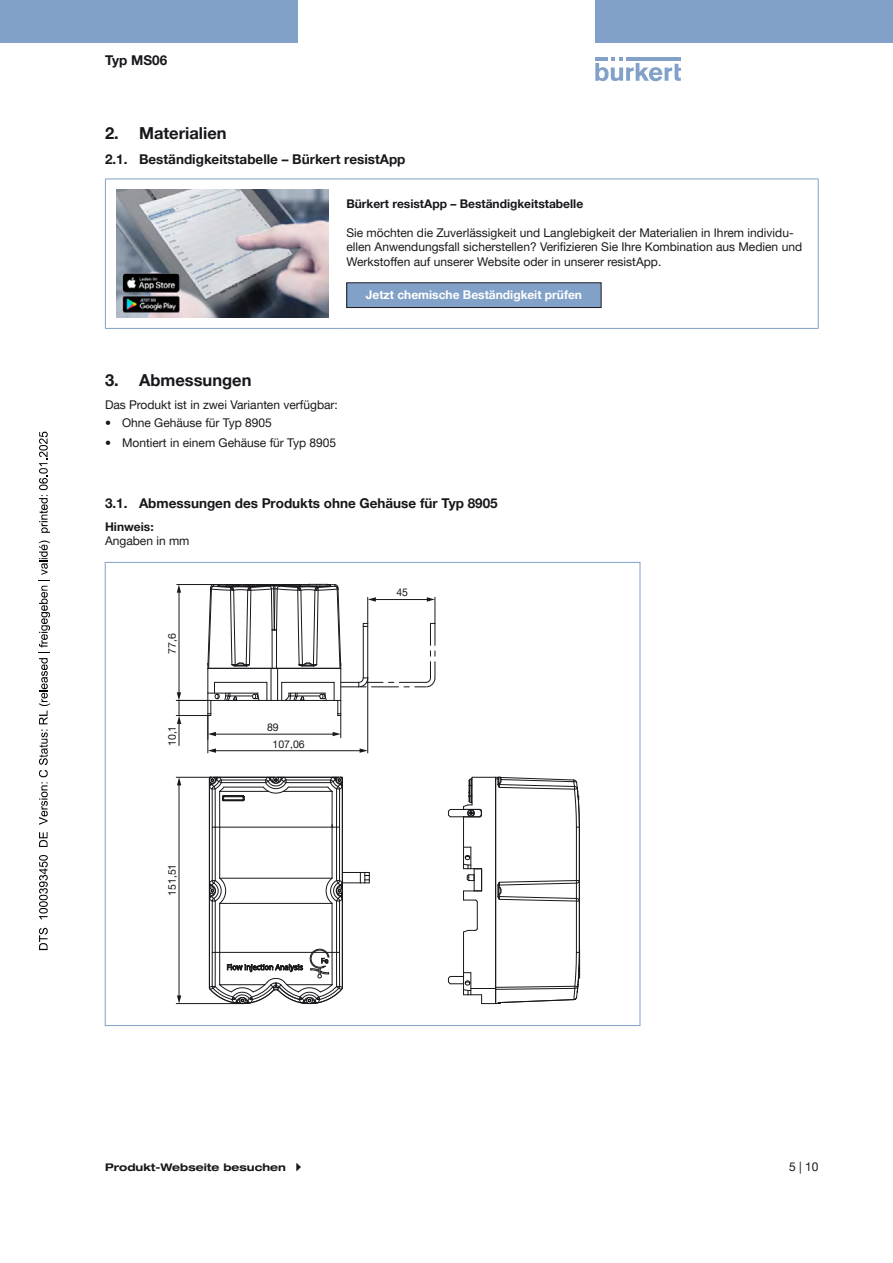
<style>
.page{position:relative;width:893px;height:1263px;background:#fff}
.page>*{position:absolute;margin:0;border:0;box-sizing:border-box;transform-origin:0 0}
.t1{font:700 16.5px "Helvetica Neue LTW1 G";color:#1a171c}
.t2{font:700 13.5px "Helvetica Neue LTW1 G";color:#1a171c}
.t3{font:12px/14.4px "Helvetica Neue LTW1 G";color:#1a171c}
.t4{font:700 12px "Helvetica Neue LTW1 G";color:#1a171c}
.t5{font:700 12px "Helvetica Neue LTW1 G";color:#fff}
.t6{font:700 expanded 10.5px "Helvetica Neue LTW1 G";color:#1a171c}
.t7{font:10.5px/16.6px "Helvetica Neue LTW1 G";color:#1a171c}
</style>
<div class="page">
<svg style="left:595px;top:57px;width:86px;height:24px"></svg>
<hr style="left:626px;top:57px;width:55px;height:4px;background:#81a1c8">
<div style="left:0;top:0;width:298px;height:42px;background:#81a1c8"></div>
<div style="left:595px;top:0;width:298px;height:42px;background:#81a1c8"></div>
<hr style="left:105px;top:179px;width:233px;height:1px;background:#81a1c8">
<hr style="left:105px;top:179px;width:1px;height:149px;background:#81a1c8">
<hr style="left:338px;top:179px;width:481px;height:1px;background:#81a1c8">
<hr style="left:818px;top:179px;width:1px;height:149px;background:#81a1c8">
<hr style="left:105px;top:328px;width:233px;height:1px;background:#81a1c8">
<hr style="left:338px;top:328px;width:481px;height:1px;background:#81a1c8">
<img style="left:116px;top:190px;width:213px;height:127px">
<div style="left:347px;top:283px;width:254px;height:25px;background:#81a1c8"></div>
<div style="left:346px;top:282px;width:255px;height:26px;border:1px solid #1a171c"></div>
<hr style="left:214px;top:750px;width:147px;height:1px;background:#1a171c">
<svg style="left:208px;top:748px;width:8px;height:5px"></svg>
<svg style="left:360px;top:748px;width:7px;height:5px"></svg>
<hr style="left:367px;top:678px;width:1px;height:75px;background:#1a171c">
<hr style="left:207px;top:715px;width:1px;height:38px;background:#1a171c">
<hr style="left:179px;top:591px;width:1px;height:103px;background:#1a171c">
<svg style="left:177px;top:585px;width:4px;height:8px"></svg>
<hr style="left:177px;top:584px;width:41px;height:1px;background:#1a171c">
<svg style="left:177px;top:692px;width:4px;height:54px"></svg>
<hr style="left:176px;top:715px;width:32px;height:1px;background:#1a171c">
<hr style="left:176px;top:700px;width:32px;height:1px;background:#1a171c">
<hr style="left:179px;top:784px;width:1px;height:213px;background:#1a171c">
<svg style="left:177px;top:778px;width:4px;height:7px"></svg>
<svg style="left:177px;top:995px;width:4px;height:8px"></svg>
<hr style="left:176px;top:1003px;width:66px;height:1px;background:#1a171c">
<hr style="left:176px;top:777px;width:35px;height:1px;background:#1a171c">
<hr style="left:213px;top:777px;width:62px;height:1px;background:#1a171c">
<hr style="left:277px;top:777px;width:61px;height:1px;background:#1a171c">
<hr style="left:209px;top:779px;width:1px;height:208px;background:#1a171c">
<hr style="left:342px;top:779px;width:1px;height:208px;background:#1a171c">
<hr style="left:288px;top:787px;width:40px;height:1px;background:#1a171c">
<hr style="left:224px;top:787px;width:39px;height:1px;background:#1a171c">
<hr style="left:219px;top:827px;width:1px;height:51px;background:#1a171c">
<hr style="left:332px;top:827px;width:1px;height:51px;background:#1a171c">
<hr style="left:219px;top:903px;width:1px;height:49px;background:#1a171c">
<hr style="left:332px;top:903px;width:1px;height:49px;background:#1a171c">
<hr style="left:219px;top:791px;width:1px;height:36px;background:#1a171c">
<hr style="left:332px;top:791px;width:1px;height:36px;background:#1a171c">
<hr style="left:286px;top:780px;width:44px;height:1px;background:#1a171c">
<hr style="left:221px;top:780px;width:45px;height:1px;background:#1a171c">
<hr style="left:339px;top:827px;width:1px;height:53px;background:#1a171c">
<hr style="left:339px;top:901px;width:1px;height:51px;background:#1a171c">
<hr style="left:212px;top:827px;width:1px;height:53px;background:#1a171c">
<hr style="left:212px;top:901px;width:1px;height:51px;background:#1a171c">
<hr style="left:215px;top:827px;width:1px;height:53px;background:#1a171c">
<svg style="left:208px;top:877px;width:18px;height:27px"></svg>
<hr style="left:215px;top:901px;width:1px;height:51px;background:#1a171c">
<hr style="left:336px;top:901px;width:1px;height:51px;background:#1a171c">
<hr style="left:336px;top:827px;width:1px;height:53px;background:#1a171c">
<hr style="left:220px;top:878px;width:112px;height:1px;background:#1a171c">
<hr style="left:220px;top:903px;width:112px;height:1px;background:#1a171c">
<hr style="left:339px;top:789px;width:1px;height:38px;background:#1a171c">
<hr style="left:212px;top:789px;width:1px;height:38px;background:#1a171c">
<hr style="left:283px;top:791px;width:49px;height:1px;background:#1a171c">
<hr style="left:220px;top:791px;width:48px;height:1px;background:#1a171c">
<hr style="left:220px;top:827px;width:112px;height:1px;background:#1a171c">
<svg style="left:332px;top:824px;width:7px;height:4px"></svg>
<hr style="left:336px;top:789px;width:1px;height:38px;background:#1a171c">
<svg style="left:327px;top:776px;width:16px;height:16px"></svg>
<hr style="left:286px;top:782px;width:44px;height:1px;background:#1a171c">
<svg style="left:262px;top:776px;width:27px;height:18px"></svg>
<hr style="left:221px;top:782px;width:45px;height:1px;background:#1a171c">
<svg style="left:208px;top:776px;width:37px;height:25px"></svg>
<hr style="left:215px;top:789px;width:1px;height:38px;background:#1a171c">
<svg style="left:208px;top:948px;width:135px;height:56px"></svg>
<svg style="left:325px;top:872px;width:45px;height:32px"></svg>
<svg style="left:207px;top:584px;width:229px;height:155px"></svg>
<hr style="left:463px;top:932px;width:1px;height:41px;background:#1a171c">
<hr style="left:463px;top:817px;width:1px;height:30px;background:#1a171c">
<hr style="left:579px;top:827px;width:1px;height:53px;background:#1a171c">
<hr style="left:579px;top:901px;width:1px;height:51px;background:#1a171c">
<hr style="left:495px;top:779px;width:1px;height:208px;background:#1a171c">
<svg style="left:463px;top:847px;width:19px;height:86px"></svg>
<hr style="left:576px;top:901px;width:1px;height:51px;background:#1a171c">
<svg style="left:497px;top:877px;width:83px;height:27px"></svg>
<hr style="left:576px;top:827px;width:1px;height:53px;background:#1a171c">
<svg style="left:447px;top:776px;width:133px;height:52px"></svg>
<svg style="left:447px;top:949px;width:133px;height:56px"></svg>
<svg style="left:39px;top:928px;width:9px;height:22px"></svg>
<svg style="left:39px;top:855px;width:9px;height:64px"></svg>
<svg style="left:39px;top:832px;width:9px;height:15px"></svg>
<svg style="left:39px;top:540px;width:11px;height:285px"></svg>
<svg style="left:39px;top:432px;width:11px;height:101px"></svg>
<p class="t2" style="left:105px;top:52px;width:64px">Typ MS06</p>
<h1 class="t1" style="left:105px;top:123px;width:123px">2. Materialien</h1>
<p class="t2" style="left:105px;top:151px;width:302px">2.1. Beständigkeitstabelle – Bürkert resistApp</p>
<p class="t4" style="left:346px;top:196px;width:238px">Bürkert resistApp – Beständigkeitstabelle</p>
<p class="t3" style="left:346px;top:225px;width:457px">Sie möchten die Zuverlässigkeit und Langlebigkeit der Materialien in Ihrem individu&shy;ellen Anwendungsfall sicherstellen? Verifizieren Sie Ihre Kombination aus Medien und<br>Werkstoffen auf unserer Website oder in unserer resistApp.</p>
<p class="t5" style="left:366px;top:288px;width:218px">Jetzt chemische Beständigkeit prüfen</p>
<h1 class="t1" style="left:105px;top:370px;width:148px">3. Abmessungen</h1>
<p class="t3" style="left:105px;top:397px;width:234px">Das Produkt ist in zwei Varianten verfügbar:</p>
<p class="t3" style="left:105px;top:415px;width:168px">• Ohne Gehäuse für Typ 8905</p>
<p class="t3" style="left:105px;top:435px;width:233px">• Montiert in einem Gehäuse für Typ 8905</p>
<p class="t2" style="left:105px;top:495px;width:394px">3.1. Abmessungen des Produkts ohne Gehäuse für Typ 8905</p>
<p class="t4" style="left:105px;top:519px;width:50px">Hinweis:</p>
<p class="t3" style="left:105px;top:534px;width:86px">Angaben in mm</p>
<p class="t7" style="left:164px;top:654px;width:22px;rotate:-90deg">77,6</p>
<p class="t7" style="left:164px;top:746px;width:22px;rotate:-90deg">10,1</p>
<p class="t7" style="left:164px;top:896px;width:34px;rotate:-90deg">151,51</p>
<p class="t7" style="left:273px;top:719px;width:34px;text-indent:-6px">89<br>107,06</p>
<p class="t7" style="left:396px;top:584px;width:13px">45</p>
<p class="t6" style="left:105px;top:1161px;width:182px">Produkt-Webseite besuchen</p>
<p class="t3" style="left:789px;top:1159px;width:31px">5 | 10</p>
</div>
